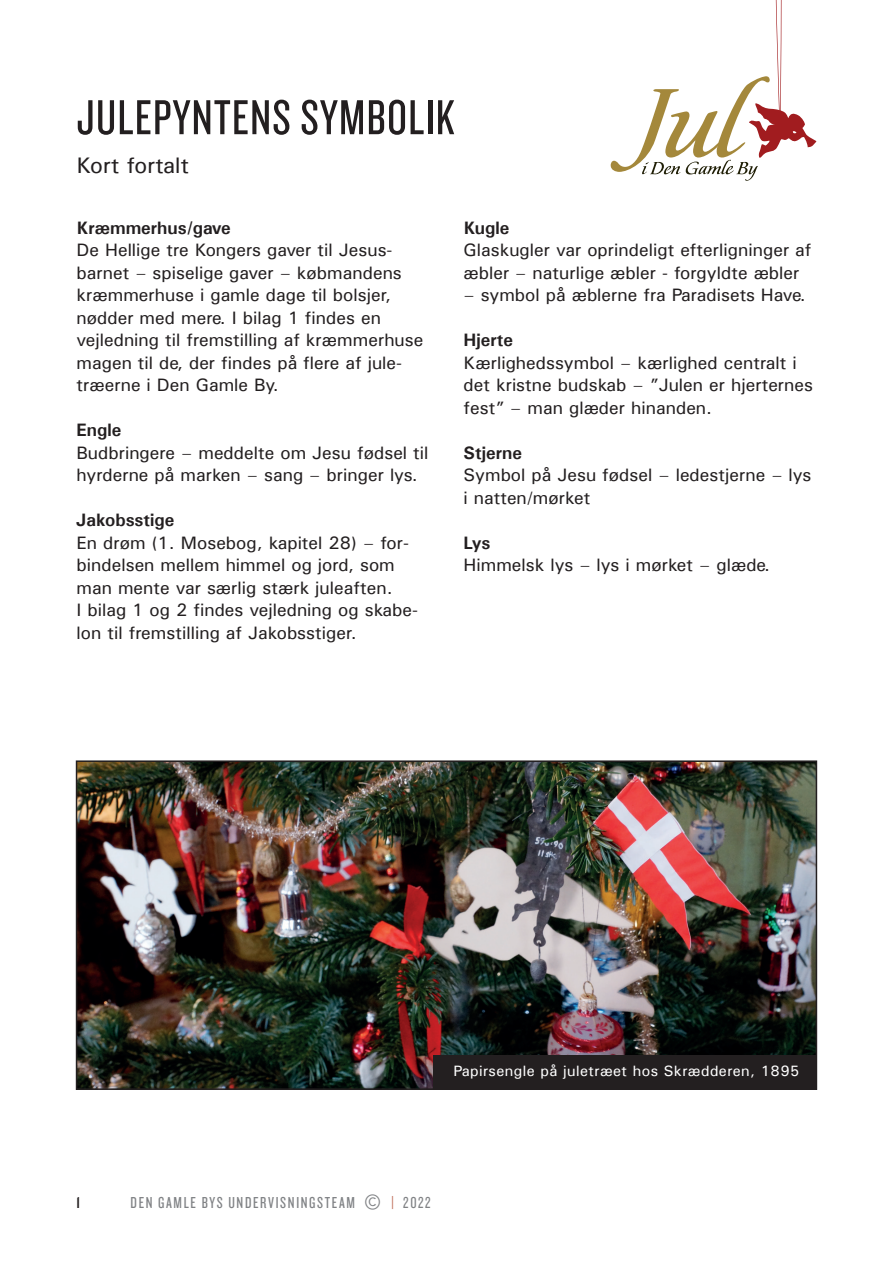
<style>
.page{position:relative;width:893px;height:1263px;background:#fff}
.page>*{position:absolute;margin:0;border:0;box-sizing:border-box;transform-origin:0 0}
.t1{font:51px "Knockout HTF28 Junior Featherwt";letter-spacing:.025em;color:#231f20}
.t2{font:22.5px "Univers";color:#231f20}
.t3{font:18px/22.5px "Univers";color:#231f20}
.t4{font:700 18px "Univers";color:#231f20}
.t5{font:16.5px "Knockout HTF28 Junior Featherwt";letter-spacing:.1em;color:#808285}
.t6{font:16.5px "Knockout HTF48 Featherweight";color:#231f20}
.t7{font:15px "Univers";letter-spacing:.025em;color:#fff}
.s1{font-family:"Univers";font-size:31.5px}
.s2{color:#c0705b}
</style>
<div class="page">
<svg style="left:611px;top:0;width:205px;height:181px"></svg>
<img style="left:79px;top:763px;width:735px;height:324px">
<div style="left:76px;top:760px;width:741px;height:330px;border:2px solid #231f20"></div>
<div style="left:433px;top:1055px;width:383px;height:34px;background:#231f20"></div>
<h1 class="t1" style="left:77px;top:92px;width:380px">JULEPYNTENS SYMBOLIK</h1>
<p class="t2" style="left:77px;top:151px;width:114px">Kort fortalt</p>
<p class="t4" style="left:77px;top:216px;width:156px">Kræmmerhus/gave</p>
<p class="t3" style="left:77px;top:238px;width:348px">De Hellige tre Kongers gaver til Jesus&shy;barnet – spiselige gaver – købmandens kræmmerhuse i gamle dage til bolsjer, nødder med mere. I bilag 1 findes en vejledning til fremstilling af kræmmerhuse magen til de, der findes på flere af jule&shy;træerne i Den Gamle By.</p>
<p class="t4" style="left:77px;top:419px;width:46px">Engle</p>
<p class="t3" style="left:77px;top:441px;width:353px">Budbringere – meddelte om Jesu fødsel til hyrderne på marken – sang – bringer lys.</p>
<p class="t4" style="left:77px;top:509px;width:99px">Jakobsstige</p>
<p class="t3" style="left:77px;top:531px;width:343px">En drøm (1. Mosebog, kapitel 28) – for&shy;bindelsen mellem himmel og jord, som man mente var særlig stærk juleaften.<br>I bilag 1 og 2 findes vejledning og skabe&shy;lon til fremstilling af Jakobsstiger.</p>
<p class="t4" style="left:463px;top:216px;width:47px">Kugle</p>
<p class="t3" style="left:463px;top:238px;width:350px">Glaskugler var oprindeligt efterligninger af æbler – naturlige æbler - forgyldte æbler</p>
<p class="t3" style="left:463px;top:283px;width:344px">– symbol på æblerne fra Paradisets Have.</p>
<p class="t4" style="left:463px;top:329px;width:51px">Hjerte</p>
<p class="t3" style="left:463px;top:351px;width:351px">Kærlighedssymbol – kærlighed centralt i det kristne budskab – ”Julen er hjerternes fest” – man glæder hinanden.</p>
<p class="t4" style="left:463px;top:441px;width:60px">Stjerne</p>
<p class="t3" style="left:463px;top:463px;width:349px">Symbol på Jesu fødsel – ledestjerne – lys i natten/mørket</p>
<p class="t4" style="left:463px;top:531px;width:28px">Lys</p>
<p class="t3" style="left:463px;top:553px;width:308px">Himmelsk lys – lys i mørket – glæde.</p>
<p class="t7" style="left:453px;top:1062px;width:348px">Papirsengle på juletræet hos Skrædderen, 1895</p>
<p class="t6" style="left:77px;top:1194px;width:5px">1</p>
<p class="t5" style="left:131px;top:1194px;width:302px">DEN GAMLE BYS UNDERVISNINGSTEAM <span class="s1">©</span> <span class="s2">|</span> 2022</p>
</div>
